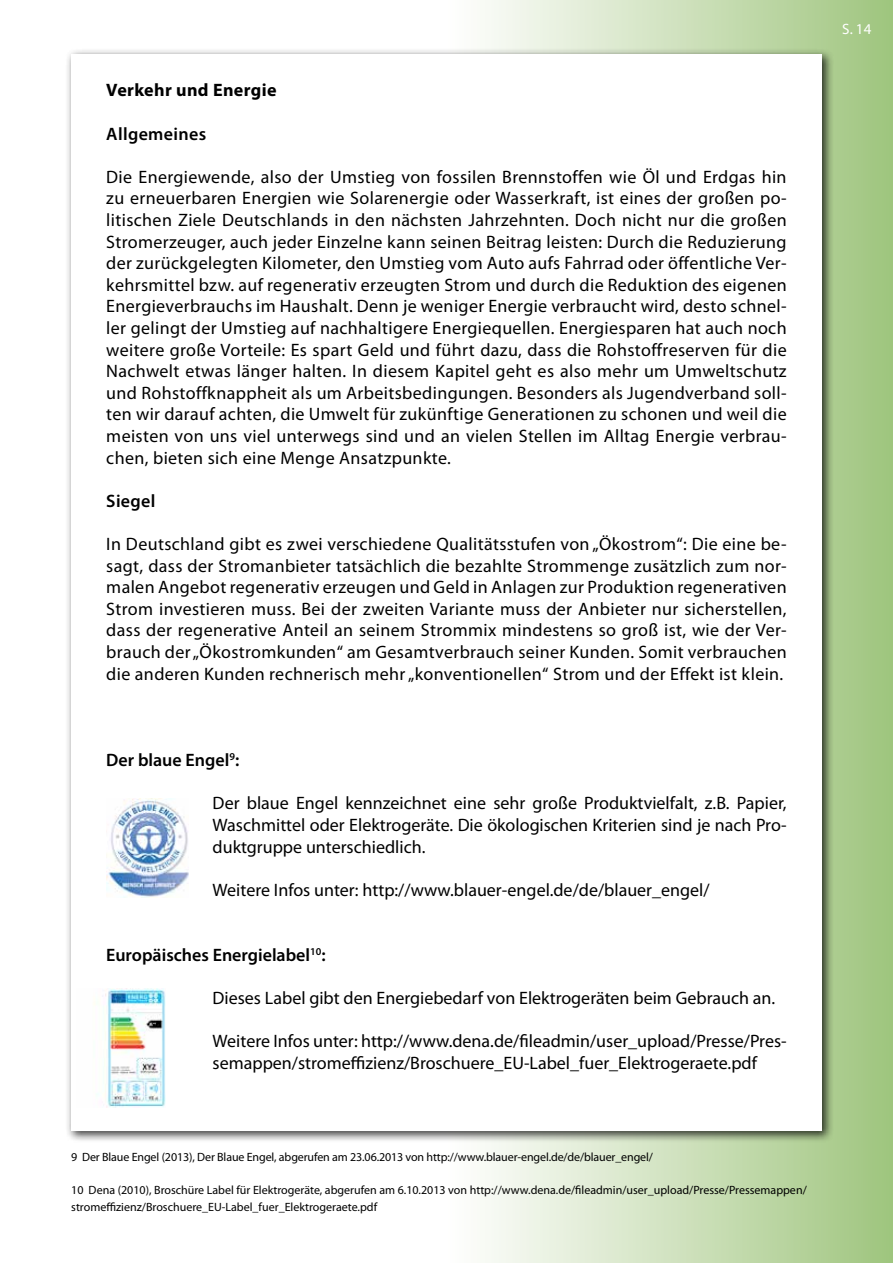
<style>
.page{position:relative;width:893px;height:1263px;background:#fff}
.page>*{position:absolute;margin:0;border:0;box-sizing:border-box;transform-origin:0 0}
.t1{font:18px/21.6px "Myriad Pro";color:#000;text-align:justify}
.t2{font:600 18px "Myriad Pro";color:#000}
.t3{font:700 18px "Myriad Pro";letter-spacing:.02em;color:#000}
.t4{font:600 18px "Myriad Pro";letter-spacing:.02em;color:#000}
.t5{font:15px "Myriad Pro";color:#fff}
.t6{font:12px/16.5px "Myriad Pro";color:#000}
</style>
<div class="page">
<div style="left:444px;top:1px;width:448px;height:1261px;background:linear-gradient(to right,#fff,#a1c680)"></div>
<div style="left:65px;top:48px;width:769px;height:1095px;background:#000;opacity:.75"></div>
<div style="left:71px;top:55px;width:751px;height:1076px;background:#fff"></div>
<img style="left:106px;top:798px;width:83px;height:99px">
<img style="left:94px;top:989px;width:72px;height:118px">
<p class="t3" style="left:106px;top:79px;width:172px">Verkehr und Energie</p>
<p class="t4" style="left:106px;top:122px;width:102px">Allgemeines</p>
<p class="t1" style="left:106px;top:166px;width:682px">Die Energiewende, also der Umstieg von fossilen Brennstoffen wie Öl und Erdgas hin zu erneuerbaren Energien wie Solarenergie oder Wasserkraft, ist eines der großen po&shy;litischen Ziele Deutschlands in den nächsten Jahrzehnten. Doch nicht nur die großen Stromerzeuger, auch jeder Einzelne kann seinen Beitrag leisten: Durch die Reduzierung der zurückgelegten Kilometer, den Umstieg vom Auto aufs Fahrrad oder öffentliche Ver&shy;kehrsmittel bzw. auf regenerativ erzeugten Strom und durch die Reduktion des eigenen Energieverbrauchs im Haushalt. Denn je weniger Energie verbraucht wird, desto schnel&shy;ler gelingt der Umstieg auf nachhaltigere Energiequellen. Energiesparen hat auch noch weitere große Vorteile: Es spart Geld und führt dazu, dass die Rohstoffreserven für die Nachwelt etwas länger halten. In diesem Kapitel geht es also mehr um Umweltschutz und Rohstoffknappheit als um Arbeitsbedingungen. Besonders als Jugendverband soll&shy;ten wir darauf achten, die Umwelt für zukünftige Generationen zu schonen und weil die meisten von uns viel unterwegs sind und an vielen Stellen im Alltag Energie verbrau&shy;chen, bieten sich eine Menge Ansatzpunkte.</p>
<p class="t2" style="left:106px;top:489px;width:51px">Siegel</p>
<p class="t1" style="left:106px;top:533px;width:682px">In Deutschland gibt es zwei verschiedene Qualitätsstufen von „Ökostrom“: Die eine be&shy;sagt, dass der Stromanbieter tatsächlich die bezahlte Strommenge zusätzlich zum nor&shy;malen Angebot regenerativ erzeugen und Geld in Anlagen zur Produktion regenerativen Strom investieren muss. Bei der zweiten Variante muss der Anbieter nur sicherstellen, dass der regenerative Anteil an seinem Strommix mindestens so groß ist, wie der Ver&shy;brauch der „Ökostromkunden“ am Gesamtverbrauch seiner Kunden. Somit verbrauchen die anderen Kunden rechnerisch mehr „konventionellen“ Strom und der Effekt ist klein.</p>
<p class="t2" style="left:106px;top:749px;width:134px">Der blaue Engel<sup>9</sup>:</p>
<p class="t1" style="left:213px;top:792px;width:576px">Der blaue Engel kennzeichnet eine sehr große Produktvielfalt, z.B. Papier, Waschmittel oder Elektrogeräte. Die ökologischen Kriterien sind je nach Pro&shy;duktgruppe unterschiedlich.</p>
<p class="t1" style="left:213px;top:878px;width:499px">Weitere Infos unter: http://www.blauer-engel.de/de/blauer_engel/</p>
<p class="t2" style="left:106px;top:943px;width:221px">Europäisches Energielabel<sup>10</sup>:</p>
<p class="t1" style="left:213px;top:986px;width:564px">Dieses Label gibt den Energiebedarf von Elektrogeräten beim Gebrauch an.</p>
<p class="t1" style="left:213px;top:1030px;width:575px">Weitere Infos unter: http://www.dena.de/fileadmin/user_upload/Presse/Pres&shy;semappen/stromeffizienz/Broschuere_EU-Label_fuer_Elektrogeraete.pdf</p>
<p class="t6" style="left:71px;top:1149px;width:583px">9 Der Blaue Engel (2013), Der Blaue Engel, abgerufen am 23.06.2013 von http://www.blauer-engel.de/de/blauer_engel/</p>
<p class="t6" style="left:71px;top:1182px;width:737px">10 Dena (2010), Broschüre Label für Elektrogeräte, abgerufen am 6.10.2013 von http://www.dena.de/fileadmin/user_upload/Presse/Pressemappen/ stromeffizienz/Broschuere_EU-Label_fuer_Elektrogeraete.pdf</p>
<p class="t5" style="left:842px;top:20px;width:31px">S. 14</p>
</div>
